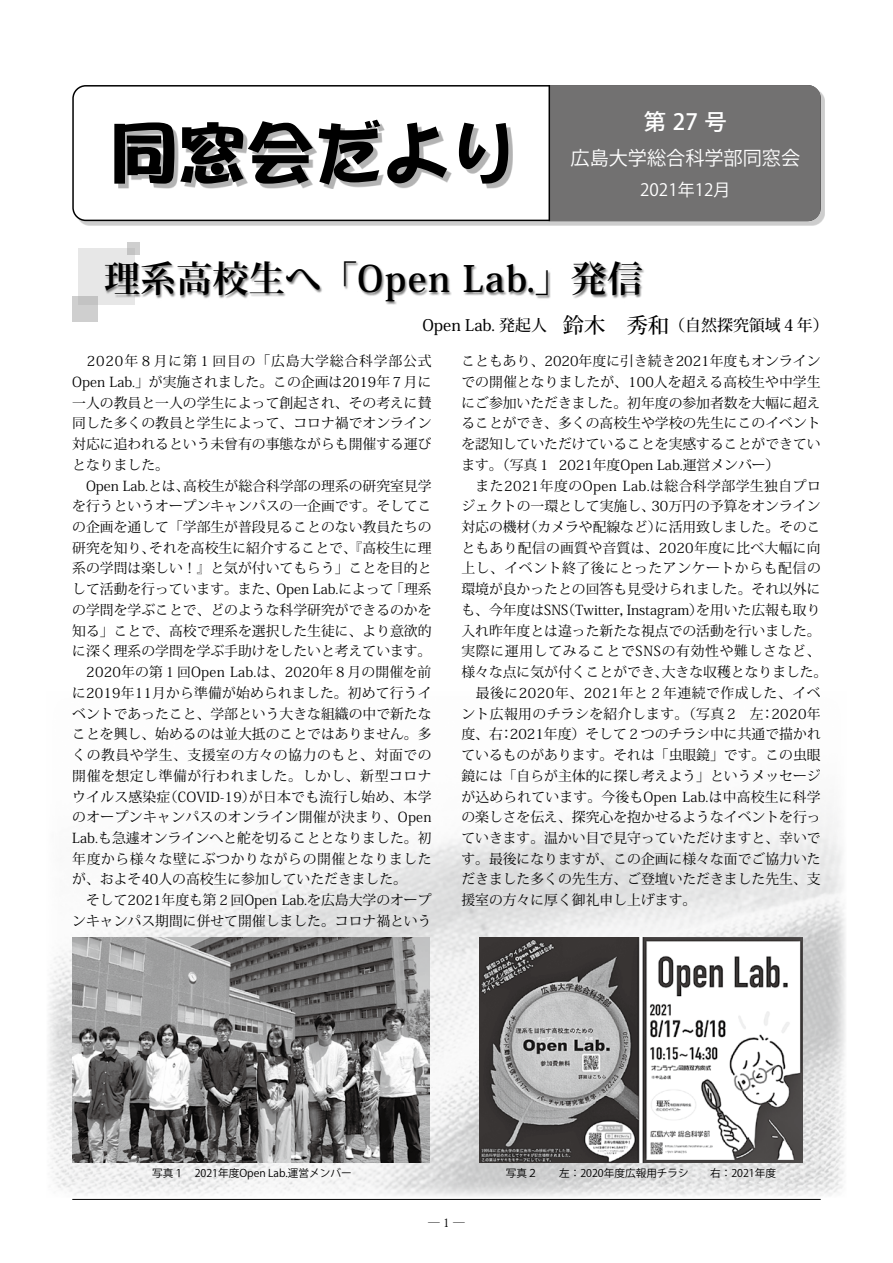
<style>
.page{position:relative;width:893px;height:1263px;background:#fff}
.page>*{position:absolute;margin:0;border:0;box-sizing:border-box;transform-origin:0 0}
.t1{font:68.1px "DFPOP1 Std W12";color:#000}
.t2{font:700 36.15px "Koz Min Pro";color:#000}
.t3{font:500 22.35px "Koz Go Pro";color:#fff}
.t4{font:19.2px "Koz Go Pro";color:#fff}
.t5{font:16.95px "Koz Go Pro";color:#fff}
.t6{font:500 15.9px "Koz Min Pro";color:#000}
.t7{font:13.8px/20.7px "Koz Min Pro";color:#000}
.t8{font:11.7px "Koz Min Pro";color:#000}
.t9{font:10.65px "Koz Go Pro";color:#000}
.s1{font-size:21.3px}
</style>
<div class="page">
<hr style="left:72px;top:1199px;width:749px;height:1px;background:#000">
<img style="left:48px;top:808px;width:798px;height:389px">
<div style="left:76px;top:89px;width:749px;height:136px;background:#000;opacity:.2"></div>
<div style="left:73px;top:86px;width:747px;height:134px;background:#fff;border-radius:13px"></div>
<div style="left:72px;top:85px;width:749px;height:136px;border:2px solid #000;border-radius:13px"></div>
<div style="left:118px;top:124px;width:395px;height:65px;background:#000;opacity:.3"></div>
<div style="left:550px;top:85px;width:271px;height:136px;background:#727171"></div>
<hr style="left:549px;top:85px;width:1px;height:136px;background:#000">
<img style="left:72px;top:937px;width:357px;height:226px">
<img style="left:480px;top:937px;width:322px;height:226px">
<div style="left:78px;top:248px;width:57px;height:57px;background:#e7e7e7"></div>
<div style="left:127px;top:242px;width:12px;height:13px;background:#cfcfcf"></div>
<div style="left:72px;top:297px;width:26px;height:25px;background:#cfcfcf"></div>
<div style="left:105px;top:261px;width:541px;height:44px;background:#000;opacity:.5"></div>
<h1 class="t1" style="left:110px;top:116px;width:410px">同窓会だより</h1>
<h3 class="t3" style="left:644px;top:108px;width:85px">第27号</h3>
<h3 class="t4" style="left:570px;top:145px;width:231px">広島大学総合科学部同窓会</h3>
<p class="t5" style="left:640px;top:178px;width:92px">2021年12月</p>
<h2 class="t2" style="left:104px;top:253px;width:541px">理系高校生へ「Open Lab.」発信</h2>
<p class="t6" style="left:422px;top:314px;width:408px">Open Lab. 発起人　<span class="s1">鈴木　秀和</span>（自然探究領域４年）</p>
<p class="t7" style="left:72px;top:350px;width:361px">　2020年８月に第１回目の「広島大学総合科学部公式<br>Open Lab.」が実施されました。この企画は2019年７月に一人の教員と一人の学生によって創起され、その考えに賛同した多くの教員と学生によって、コロナ禍でオンライン対応に追われるという未曾有の事態ながらも開催する運びとなりました。<br>　Open Lab.とは、高校生が総合科学部の理系の研究室見学を行うというオープンキャンパスの一企画です。そしてこの企画を通して「学部生が普段見ることのない教員たちの研究を知り、それを高校生に紹介することで、『高校生に理系の学問は楽しい！』と気が付いてもらう」ことを目的として活動を行っています。また、Open Lab.によって「理系の学問を学ぶことで、どのような科学研究ができるのかを知る」ことで、高校で理系を選択した生徒に、より意欲的に深く理系の学問を学ぶ手助けをしたいと考えています。　2020年の第１回Open Lab.は、2020年８月の開催を前に2019年11月から準備が始められました。初めて行うイベントであったこと、学部という大きな組織の中で新たなことを興し、始めるのは並大抵のことではありません。多くの教員や学生、支援室の方々の協力のもと、対面での開催を想定し準備が行われました。しかし、新型コロナウイルス感染症（COVID-19）が日本でも流行し始め、本学のオープンキャンパスのオンライン開催が決まり、Open<br>Lab.も急遽オンラインへと舵を切ることとなりました。初年度から様々な壁にぶつかりながらの開催となりましたが、およそ40人の高校生に参加していただきました。<br>　そして2021年度も第２回Open Lab.を広島大学のオープンキャンパス期間に併せて開催しました。コロナ禍という</p>
<p class="t7" style="left:461px;top:350px;width:368px">こともあり、2020年度に引き続き2021年度もオンラインでの開催となりましたが、100人を超える高校生や中学生にご参加いただきました。初年度の参加者数を大幅に超えることができ、多くの高校生や学校の先生にこのイベントを認知していただけていることを実感することができています。（写真１ 2021年度Open Lab.運営メンバー）<br>　また2021年度のOpen Lab.は総合科学部学生独自プロジェクトの一環として実施し、30万円の予算をオンライン対応の機材（カメラや配線など）に活用致しました。そのこともあり配信の画質や音質は、2020年度に比べ大幅に向上し、イベント終了後にとったアンケートからも配信の環境が良かったとの回答も見受けられました。それ以外にも、今年度はSNS（Twitter，Instagram）を用いた広報も取り入れ昨年度とは違った新たな視点での活動を行いました。実際に運用してみることでSNSの有効性や難しさなど、様々な点に気が付くことができ、大きな収穫となりました。　最後に2020年、2021年と２年連続で作成した、イベント広報用のチラシを紹介します。（写真２ 左：2020年度、右：2021年度）そして２つのチラシ中に共通で描かれているものがあります。それは「虫眼鏡」です。この虫眼鏡には「自らが主体的に探し考えよう」というメッセージが込められています。今後もOpen Lab.は中高校生に科学の楽しさを伝え、探究心を抱かせるようなイベントを行っていきます。温かい目で見守っていただけますと、幸いです。最後になりますが、この企画に様々な面でご協力いただきました多くの先生方、ご登壇いただきました先生、支援室の方々に厚く御礼申し上げます。</p>
<p class="t9" style="left:152px;top:1166px;width:201px">写真１　2021年度Open Lab.運営メンバー</p>
<p class="t9" style="left:506px;top:1166px;width:272px">写真２　　左：2020年度広報用チラシ　　右：2021年度</p>
<p class="t8" style="left:428px;top:1214px;width:38px">─1─</p>
</div>
